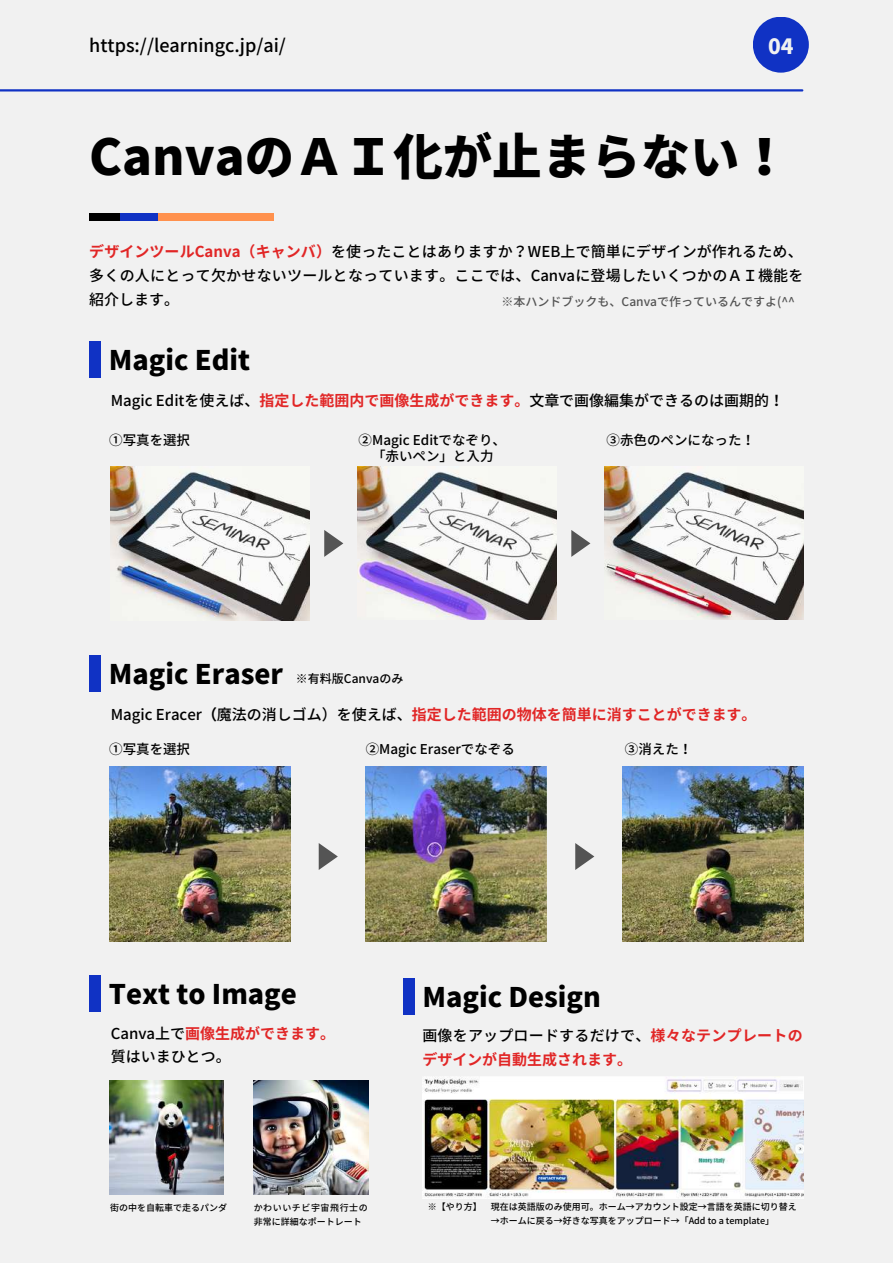
<style>
.page{position:relative;width:893px;height:1264px;background:#fff}
.page>*{position:absolute;margin:0;border:0;box-sizing:border-box;transform-origin:0 0}
.t1{font:900 49.5px "Noto Sans JP";color:#000}
.t2{font:900 27px "Noto Sans JP";color:#000}
.t3{font:900 21px "Noto Sans JP";color:#f1f1f1}
.t4{font:500 18px "Noto Sans JP";color:#000}
.t5{font:500 15px/23.5px "Noto Sans JP";color:#000;text-align:justify}
.t6{font:700 15px/23.5px "Noto Sans JP";color:#e12626}
.t7{font:500 13.5px/16.8px "Noto Sans JP";color:#000;text-align:center}
.t8{font:500 12px "Noto Sans JP";color:#545454}
.t9{font:500 12px "Noto Sans JP";color:#000}
.t10{font:500 9px/14.2px "Noto Sans JP";color:#000}
.s1{font-weight:700;color:#e12626}
.s2{font-weight:700}
.s3{font-weight:500;color:#000}
</style>
<div class="page">
<div style="left:0;top:0;width:892px;height:1262px;background:#f1f1f1"></div>
<hr style="left:0;top:89px;width:802px;height:2px;background:#1032c4">
<div style="left:752px;top:17px;width:56px;height:56px;background:#1032c4;border-radius:50%"></div>
<div style="left:89px;top:655px;width:12px;height:36px;background:#1032c4"></div>
<div style="left:89px;top:213px;width:185px;height:8px;background:#ff914d"></div>
<div style="left:89px;top:213px;width:68px;height:8px;background:#1032c4"></div>
<div style="left:89px;top:213px;width:31px;height:8px;background:#000"></div>
<div style="left:89px;top:341px;width:12px;height:36px;background:#1032c4"></div>
<img style="left:109px;top:766px;width:181px;height:175px">
<img style="left:622px;top:766px;width:181px;height:175px">
<img style="left:365px;top:766px;width:181px;height:175px">
<svg style="left:319px;top:843px;width:19px;height:27px"></svg>
<svg style="left:575px;top:843px;width:19px;height:27px"></svg>
<img style="left:111px;top:466px;width:199px;height:154px">
<img style="left:605px;top:466px;width:198px;height:153px">
<img style="left:358px;top:466px;width:199px;height:153px">
<svg style="left:324px;top:530px;width:19px;height:27px"></svg>
<svg style="left:571px;top:530px;width:19px;height:27px"></svg>
<div style="left:89px;top:975px;width:12px;height:36px;background:#1032c4"></div>
<div style="left:403px;top:977px;width:11px;height:37px;background:#1032c4"></div>
<img style="left:109px;top:1080px;width:115px;height:114px">
<img style="left:254px;top:1080px;width:114px;height:114px">
<img style="left:422px;top:1077px;width:381px;height:121px">
<p class="t4" style="left:89px;top:31px;width:198px">https://learningc.jp/ai/</p>
<h3 class="t3" style="left:768px;top:29px;width:27px">04</h3>
<h1 class="t1" style="left:89px;top:118px;width:701px">CanvaのＡＩ化が止まらない！</h1>
<p class="t5" style="left:89px;top:239px;width:715px"><span class="s1">デザインツールCanva（キャンバ）</span>を使ったことはありますか？WEB上で簡単にデザインが作れるため、多くの人にとって欠かせないツールとなっています。ここでは、Canvaに登場したいくつかのＡＩ機能を紹介します。</p>
<p class="t8" style="left:501px;top:292px;width:295px">※本ハンドブックも、Canvaで作っているんですよ(^^</p>
<h2 class="t2" style="left:109px;top:338px;width:143px">Magic Edit</h2>
<p class="t5" style="left:111px;top:387px;width:675px">Magic Editを使えば、<span class="s1">指定した範囲内で画像生成ができます。</span>文章で画像編集ができるのは画期的！</p>
<p class="t7" style="left:109px;top:431px;width:82px">①写真を選択</p>
<p class="t7" style="left:358px;top:430px;width:149px">②Magic Editでなぞり、「赤いペン」と入力</p>
<p class="t7" style="left:606px;top:431px;width:150px">③赤色のペンになった！</p>
<h2 class="t2" style="left:109px;top:653px;width:176px">Magic Eraser</h2>
<p class="t5" style="left:111px;top:702px;width:647px">Magic Eracer<span class="s2">（</span>魔法の消しゴム）を使えば、<span class="s1">指定した範囲の物体を簡単に消すことができます。</span></p>
<p class="t9" style="left:296px;top:669px;width:109px">※有料版Canvaのみ</p>
<p class="t7" style="left:109px;top:739px;width:82px">①写真を選択</p>
<p class="t7" style="left:365px;top:739px;width:151px">②Magic Eraserでなぞる</p>
<p class="t7" style="left:625px;top:739px;width:69px">③消えた！</p>
<h2 class="t2" style="left:109px;top:973px;width:190px">Text to Image</h2>
<p class="t5" style="left:111px;top:1020px;width:226px">Canva上で<span class="s1">画像生成ができます。</span>質はいまひとつ。</p>
<h2 class="t2" style="left:422px;top:975px;width:180px">Magic Design</h2>
<p class="t6" style="left:422px;top:1023px;width:382px"><span class="s3">画像をアップロードするだけで、</span>様々なテンプレートのデザインが自動生成されます。</p>
<p class="t10" style="left:110px;top:1199px;width:118px">街の中を自転車で走るパンダ</p>
<p class="t10" style="left:254px;top:1199px;width:115px">かわいいチビ宇宙飛行士の非常に詳細なポートレート</p>
<p class="t10" style="left:428px;top:1198px;width:370px">※【やり方】 現在は英語版のみ使用可。ホーム→アカウント設定→言語を英語に切り替え</p>
<p class="t10" style="left:490px;top:1212px;width:285px">→ホームに戻る→好きな写真をアップロード→「Add to a template」</p>
</div>
